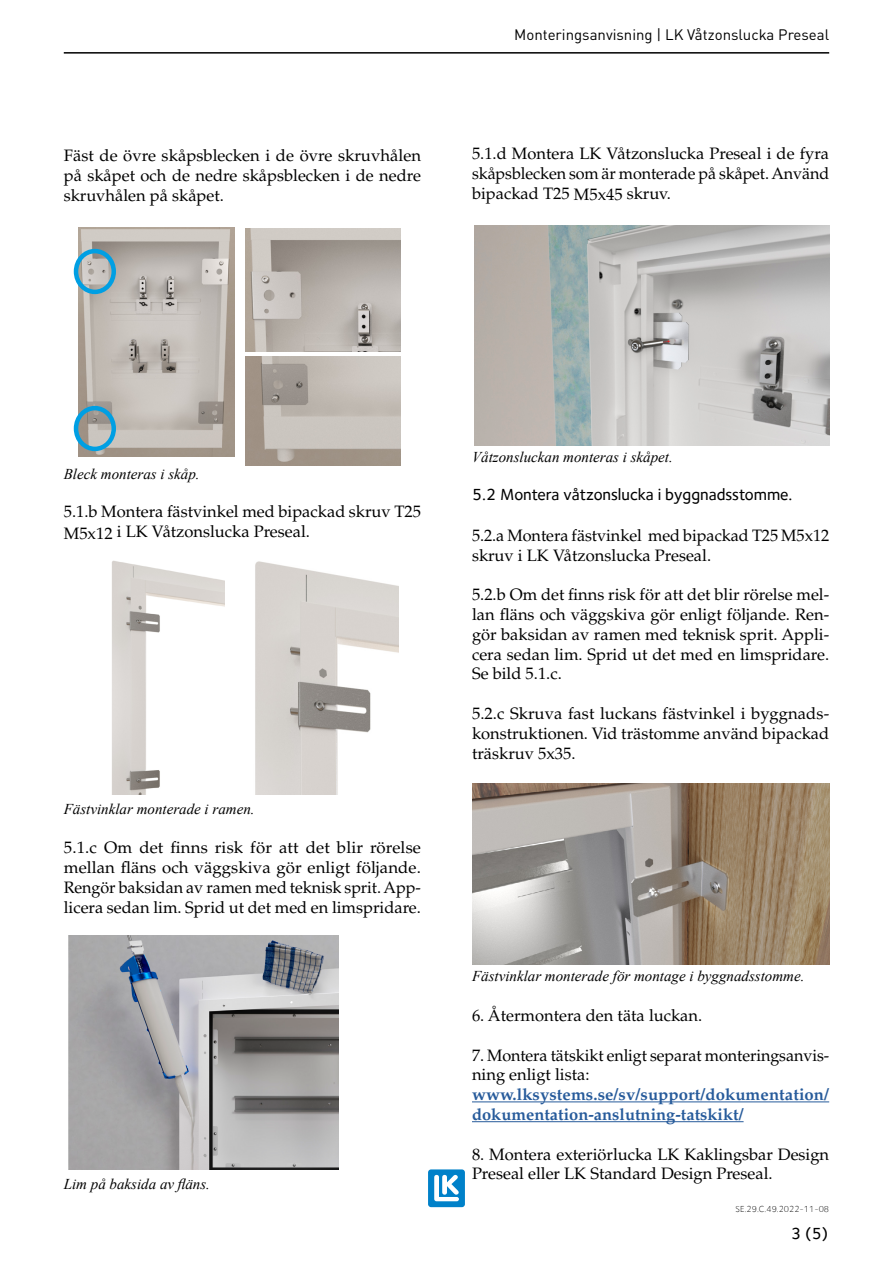
<style>
.page{position:relative;width:893px;height:1263px;background:#fff}
.page>*{position:absolute;margin:0;border:0;box-sizing:border-box;transform-origin:0 0}
.t1{font:16.5px/19.8px "Palatino LT Std";color:#000;text-align:justify}
.t2{font:700 16.5px/19.8px "Palatino LT Std";letter-spacing:.005em;color:#275b9b}
.t3{font:500 16.5px "Foundry Sterling";color:#000}
.t4{font:italic 15px "Times New Roman";color:#000}
.t5{font:15px "DIN Pro";color:#000}
.t6{font:300 9px "Foundry Sterling";color:#000}
</style>
<div class="page">
<hr style="left:64px;top:52px;width:765px;height:2px;background:#000">
<div style="left:428px;top:1169px;width:37px;height:38px;background:#0081c9;border-radius:3px"></div>
<svg style="left:434px;top:1175px;width:25px;height:26px"></svg>
<hr style="left:472px;top:1101px;width:357px;height:1px;background:#275b9b">
<hr style="left:472px;top:1121px;width:272px;height:1px;background:#275b9b">
<img style="left:475px;top:225px;width:354px;height:220px">
<img style="left:472px;top:783px;width:357px;height:182px">
<img style="left:78px;top:227px;width:156px;height:229px">
<img style="left:112px;top:560px;width:112px;height:234px">
<img style="left:255px;top:561px;width:143px;height:233px">
<img style="left:69px;top:936px;width:270px;height:234px">
<div style="left:74px;top:249px;width:42px;height:45px;border:4px solid #009fe3;border-radius:50%"></div>
<div style="left:74px;top:406px;width:42px;height:45px;border:4px solid #009fe3;border-radius:50%"></div>
<img style="left:245px;top:357px;width:156px;height:109px">
<img style="left:245px;top:228px;width:156px;height:123px">
<p class="t1" style="left:64px;top:146px;width:359px">Fäst de övre skåpsblecken i de övre skruvhålen på skåpet och de nedre skåpsblecken i de nedre skruvhålen på skåpet.</p>
<p class="t5" style="left:514px;top:23px;width:317px">Monteringsanvisning | LK Våtzonslucka Preseal</p>
<p class="t1" style="left:472px;top:144px;width:359px">5.1.d Montera LK Våtzonslucka Preseal i de fyra skåpsblecken som är monterade på skåpet. Använd bipackad T25 M5x45 skruv.</p>
<p class="t4" style="left:64px;top:464px;width:137px">Bleck monteras i skåp.</p>
<p class="t1" style="left:64px;top:502px;width:359px">5.1.b Montera fästvinkel med bipackad skruv T25<br>M5x12 i LK Våtzonslucka Preseal.</p>
<p class="t4" style="left:64px;top:798px;width:192px">Fästvinklar monterade i ramen.</p>
<p class="t1" style="left:64px;top:838px;width:359px">5.1.c Om det finns risk för att det blir rörelse mellan fläns och väggskiva gör enligt följande.<br>Rengör baksidan av ramen med teknisk sprit. App&shy;licera sedan lim. Sprid ut det med en limspridare.</p>
<p class="t4" style="left:64px;top:1173px;width:148px">Lim på baksida av fläns.</p>
<p class="t4" style="left:472px;top:446px;width:202px">Våtzonsluckan monteras i skåpet.</p>
<p class="t3" style="left:472px;top:484px;width:322px">5.2 Montera våtzonslucka i byggnadsstomme.</p>
<p class="t1" style="left:472px;top:526px;width:359px">5.2.a Montera fästvinkel med bipackad T25 M5x12 skruv i LK Våtzonslucka Preseal.</p>
<p class="t1" style="left:472px;top:585px;width:359px">5.2.b Om det finns risk för att det blir rörelse mel&shy;lan fläns och väggskiva gör enligt följande. Ren&shy;gör baksidan av ramen med teknisk sprit. Appli&shy;cera sedan lim. Sprid ut det med en limspridare.<br>Se bild 5.1.c.</p>
<p class="t1" style="left:472px;top:704px;width:359px">5.2.c Skruva fast luckans fästvinkel i byggnads&shy;konstruktionen. Vid trästomme använd bipackad träskruv 5x35.</p>
<p class="t4" style="left:472px;top:966px;width:334px">Fästvinklar monterade för montage i byggnadsstomme.</p>
<p class="t1" style="left:472px;top:1006px;width:232px">6. Återmontera den täta luckan.</p>
<p class="t1" style="left:472px;top:1045px;width:359px">7. Montera tätskikt enligt separat monteringsanvis&shy;ning enligt lista:</p>
<p class="t2" style="left:472px;top:1085px;width:359px">www.lksystems.se/sv/support/dokumentation/ dokumentation-anslutning-tatskikt/</p>
<p class="t1" style="left:472px;top:1144px;width:359px">8. Montera exteriörlucka LK Kaklingsbar Design<br>Preseal eller LK Standard Design Preseal.</p>
<p class="t6" style="left:736px;top:1204px;width:95px">SE.29.C.49.2022-11-08</p>
<p class="t3" style="left:791px;top:1223px;width:38px">3 (5)</p>
</div>
